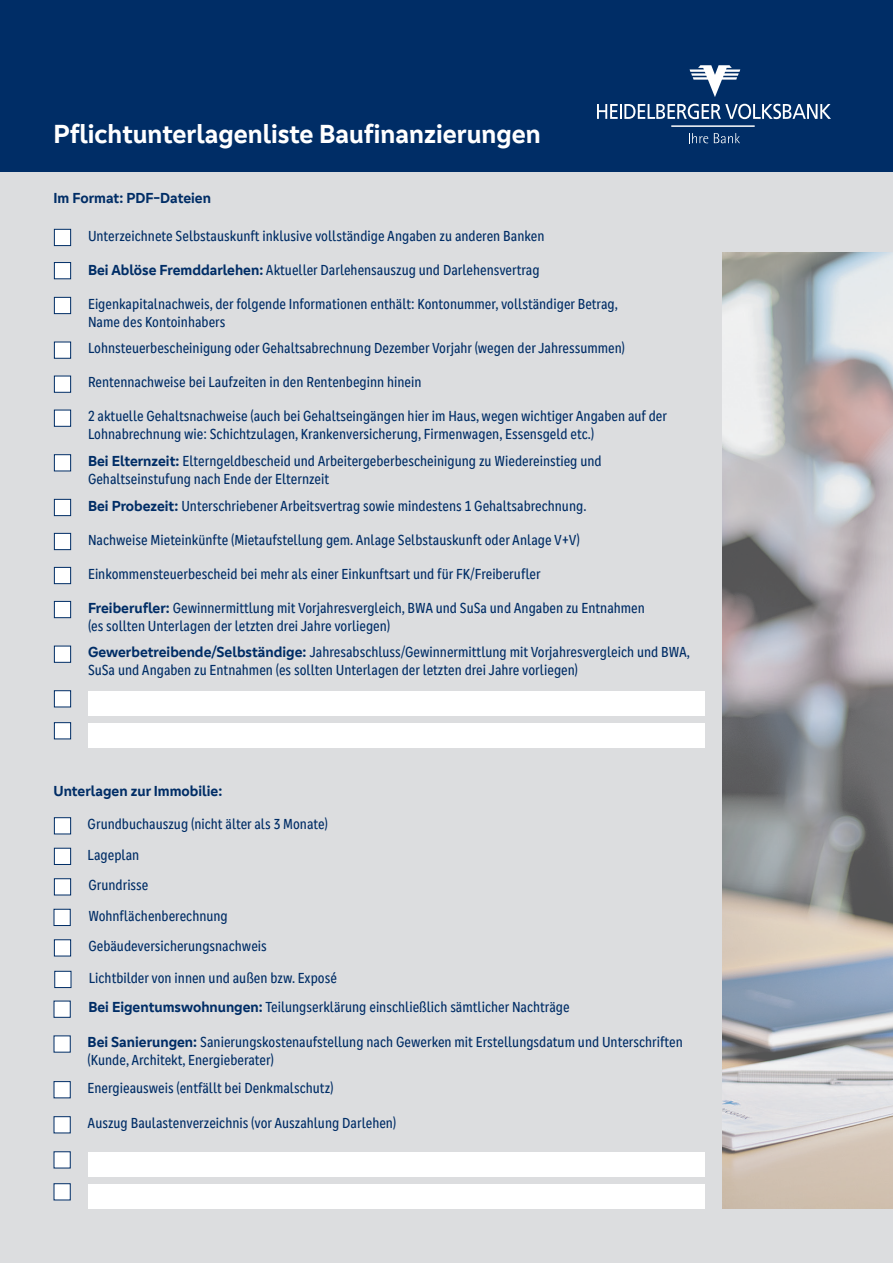
<style>
.page{position:relative;width:893px;height:1263px;background:#fff}
.page>*{position:absolute;margin:0;border:0;box-sizing:border-box;transform-origin:0 0}
.t1{font:700 27px "Genos GFG";color:#fff}
.t2{font:condensed 15px/18px "Genos GFG";color:#002d66}
.t3{font:700 15px "Genos GFG";color:#002d66}
.s1{font-weight:700;font-stretch:normal}
</style>
<div class="page">
<div style="left:0;top:0;width:893px;height:1262px;background:#dcdddf"></div>
<div style="left:0;top:0;width:893px;height:171px;background:#002d66"></div>
<svg style="left:597px;top:104px;width:234px;height:15px"></svg>
<svg style="left:690px;top:65px;width:50px;height:32px"></svg>
<hr style="left:671px;top:125px;width:84px;height:2px;background:#fff">
<svg style="left:689px;top:133px;width:19px;height:10px"></svg>
<svg style="left:714px;top:133px;width:26px;height:10px"></svg>
<div style="left:54px;top:229px;width:17px;height:17px;background:#fff;border:1px solid #002d66"></div>
<div style="left:54px;top:262px;width:17px;height:17px;background:#fff;border:1px solid #002d66"></div>
<div style="left:54px;top:297px;width:17px;height:17px;background:#fff;border:1px solid #002d66"></div>
<div style="left:54px;top:342px;width:17px;height:17px;background:#fff;border:1px solid #002d66"></div>
<div style="left:54px;top:376px;width:17px;height:17px;background:#fff;border:1px solid #002d66"></div>
<div style="left:54px;top:410px;width:17px;height:17px;background:#fff;border:1px solid #002d66"></div>
<div style="left:54px;top:454px;width:17px;height:17px;background:#fff;border:1px solid #002d66"></div>
<div style="left:54px;top:499px;width:17px;height:17px;background:#fff;border:1px solid #002d66"></div>
<div style="left:54px;top:533px;width:17px;height:17px;background:#fff;border:1px solid #002d66"></div>
<div style="left:54px;top:567px;width:17px;height:17px;background:#fff;border:1px solid #002d66"></div>
<div style="left:54px;top:601px;width:17px;height:17px;background:#fff;border:1px solid #002d66"></div>
<div style="left:54px;top:646px;width:17px;height:17px;background:#fff;border:1px solid #002d66"></div>
<div style="left:54px;top:1035px;width:17px;height:17px;background:#fff"></div>
<div style="left:54px;top:1081px;width:17px;height:17px;background:#fff;border:1px solid #002d66"></div>
<div style="left:54px;top:1116px;width:17px;height:17px;background:#fff;border:1px solid #002d66"></div>
<div style="left:54px;top:690px;width:17px;height:17px;background:#fff;border:1px solid #002d66"></div>
<div style="left:88px;top:691px;width:617px;height:24px;background:#fff"></div>
<div style="left:54px;top:722px;width:17px;height:17px;background:#fff;border:1px solid #002d66"></div>
<div style="left:88px;top:723px;width:617px;height:24px;background:#fff"></div>
<div style="left:54px;top:1151px;width:17px;height:17px;background:#fff;border:1px solid #002d66"></div>
<div style="left:88px;top:1152px;width:617px;height:24px;background:#fff"></div>
<div style="left:54px;top:1183px;width:17px;height:17px;background:#fff;border:1px solid #002d66"></div>
<div style="left:88px;top:1184px;width:617px;height:24px;background:#fff"></div>
<img style="left:722px;top:252px;width:170px;height:957px">
<div style="left:54px;top:1001px;width:17px;height:17px;background:#fff;border:1px solid #002d66"></div>
<div style="left:54px;top:939px;width:17px;height:17px;background:#fff;border:1px solid #002d66"></div>
<div style="left:54px;top:909px;width:17px;height:17px;background:#fff;border:1px solid #002d66"></div>
<div style="left:54px;top:878px;width:17px;height:17px;background:#fff;border:1px solid #002d66"></div>
<div style="left:54px;top:848px;width:17px;height:17px;background:#fff;border:1px solid #002d66"></div>
<div style="left:54px;top:817px;width:17px;height:17px;background:#fff;border:1px solid #002d66"></div>
<div style="left:54px;top:971px;width:17px;height:17px;background:#fff;border:1px solid #002d66"></div>
<p class="t1" style="left:54px;top:119px;width:488px">Pflichtunterlagenliste Baufinanzierungen</p>
<p class="t3" style="left:54px;top:190px;width:159px">Im Format: PDF-Dateien</p>
<p class="t2" style="left:88px;top:227px;width:458px">Unterzeichnete Selbstauskunft inklusive vollständige Angaben zu anderen Banken</p>
<p class="t2" style="left:88px;top:261px;width:453px"><span class="s1">Bei Ablöse Fremddarlehen:</span> Aktueller Darlehensauszug und Darlehensvertrag</p>
<p class="t2" style="left:88px;top:295px;width:531px">Eigenkapitalnachweis, der folgende Informationen enthält: Kontonummer, vollständiger Betrag,<br>Name des Kontoinhabers</p>
<p class="t2" style="left:88px;top:339px;width:538px">Lohnsteuerbescheinigung oder Gehaltsabrechnung Dezember Vorjahr (wegen der Jahressummen)</p>
<p class="t2" style="left:88px;top:373px;width:335px">Rentennachweise bei Laufzeiten in den Rentenbeginn hinein</p>
<p class="t2" style="left:88px;top:407px;width:580px">2 aktuelle Gehaltsnachweise (auch bei Gehaltseingängen hier im Haus, wegen wichtiger Angaben auf der<br>Lohnabrechnung wie: Schichtzulagen, Krankenversicherung, Firmenwagen, Essensgeld etc.)</p>
<p class="t2" style="left:88px;top:452px;width:515px"><span class="s1">Bei Elternzeit:</span> Elterngeldbescheid und Arbeitergeberbescheinigung zu Wiedereinstieg und<br>Gehaltseinstufung nach Ende der Elternzeit</p>
<p class="t2" style="left:88px;top:497px;width:500px"><span class="s1">Bei Probezeit:</span> Unterschriebener Arbeitsvertrag sowie mindestens 1 Gehaltsabrechnung.</p>
<p class="t2" style="left:88px;top:531px;width:493px">Nachweise Mieteinkünfte (Mietaufstellung gem. Anlage Selbstauskunft oder Anlage V+V)</p>
<p class="t2" style="left:88px;top:565px;width:454px">Einkommensteuerbescheid bei mehr als einer Einkunftsart und für FK/Freiberufler</p>
<p class="t2" style="left:88px;top:599px;width:558px"><span class="s1">Freiberufler:</span> Gewinnermittlung mit Vorjahresvergleich, BWA und SuSa und Angaben zu Entnahmen (es sollten Unterlagen der letzten drei Jahre vorliegen)</p>
<p class="t2" style="left:88px;top:643px;width:604px"><span class="s1">Gewerbetreibende/Selbständige:</span> Jahresabschluss/Gewinnermittlung mit Vorjahresvergleich und BWA,<br>SuSa und Angaben zu Entnahmen (es sollten Unterlagen der letzten drei Jahre vorliegen)</p>
<p class="t3" style="left:54px;top:782px;width:170px">Unterlagen zur Immobilie:</p>
<p class="t2" style="left:88px;top:815px;width:242px">Grundbuchauszug (nicht älter als 3 Monate)</p>
<p class="t2" style="left:88px;top:845px;width:53px">Lageplan</p>
<p class="t2" style="left:88px;top:876px;width:62px">Grundrisse</p>
<p class="t2" style="left:88px;top:906px;width:141px">Wohnflächenberechnung</p>
<p class="t2" style="left:88px;top:937px;width:180px">Gebäudeversicherungsnachweis</p>
<p class="t2" style="left:89px;top:968px;width:250px">Lichtbilder von innen und außen bzw. Exposé</p>
<p class="t2" style="left:88px;top:998px;width:483px"><span class="s1">Bei Eigentumswohnungen:</span> Teilungserklärung einschließlich sämtlicher Nachträge</p>
<p class="t2" style="left:88px;top:1033px;width:597px"><span class="s1">Bei Sanierungen:</span> Sanierungskostenaufstellung nach Gewerken mit Erstellungsdatum und Unterschriften (Kunde, Architekt, Energieberater)</p>
<p class="t2" style="left:88px;top:1079px;width:247px">Energieausweis (entfällt bei Denkmalschutz)</p>
<p class="t2" style="left:88px;top:1114px;width:310px">Auszug Baulastenverzeichnis (vor Auszahlung Darlehen)</p>
</div>
